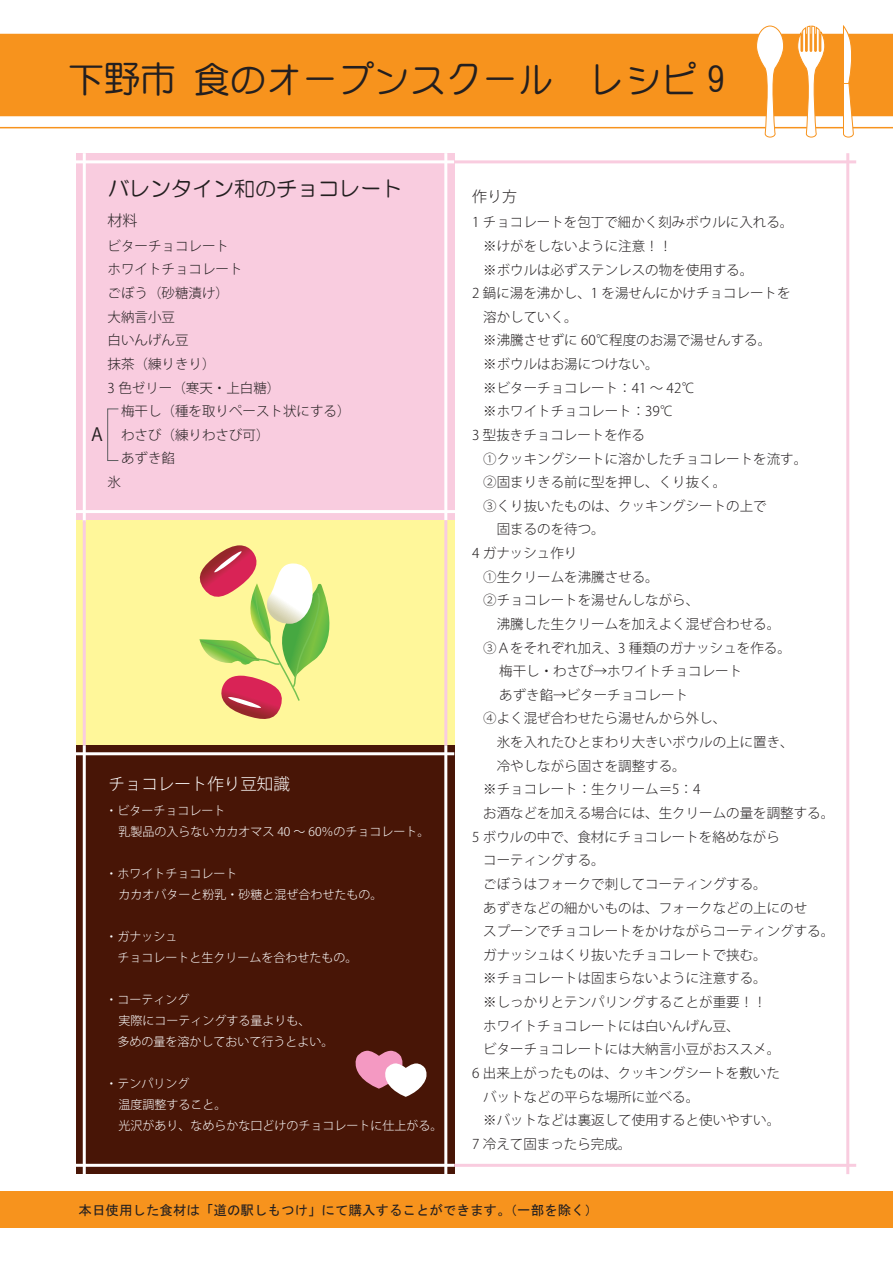
<style>
.page{position:relative;width:893px;height:1263px;background:#fff}
.page>*{position:absolute;margin:0;border:0;box-sizing:border-box;transform-origin:0 0}
.t1{font:36px "DF Maru Gothic Md WIN RKSJ H";color:#231f20}
.t2{font:21px "HG Maru Gothic MPRO";color:#231f20}
.t3{font:18px "Koz Go Pro";color:#231f20}
.t4{font:300 16.5px "Koz Go Pr 6 N";color:#fff}
.t5{font:300 15px "Koz Go Pr 6 N";color:#231f20}
.t6{font:300 13.5px/23.7px "Koz Go Pr 6 N";color:#231f20}
.t7{font:13.5px "MS Gothic";color:#231f20}
.t8{font:300 12px/21px "Koz Go Pr 6 N";color:#fff}
</style>
<div class="page">
<div style="left:0;top:34px;width:893px;height:82px;background:#f7931d"></div>
<hr style="left:0;top:127px;width:893px;height:1px;background:#f7931d">
<div style="left:0;top:1191px;width:893px;height:36px;background:#f7931d"></div>
<div style="left:76px;top:745px;width:378px;height:429px;background:#481506"></div>
<div style="left:76px;top:153px;width:378px;height:367px;background:#f9ccdf"></div>
<div style="left:76px;top:520px;width:378px;height:225px;background:#fff79a"></div>
<hr style="left:76px;top:160px;width:378px;height:3px;background:#fff">
<hr style="left:83px;top:153px;width:3px;height:369px;background:#fff">
<hr style="left:69px;top:510px;width:387px;height:3px;background:#fff">
<hr style="left:444px;top:153px;width:3px;height:367px;background:#fff">
<hr style="left:83px;top:520px;width:3px;height:225px;background:#f9ccdf">
<hr style="left:83px;top:745px;width:3px;height:429px;background:#fff">
<hr style="left:76px;top:752px;width:378px;height:3px;background:#fff">
<hr style="left:444px;top:745px;width:3px;height:429px;background:#fff">
<hr style="left:76px;top:1164px;width:378px;height:3px;background:#fff">
<hr style="left:454px;top:160px;width:402px;height:3px;background:#f9ccdf">
<hr style="left:444px;top:520px;width:3px;height:225px;background:#f9ccdf">
<hr style="left:846px;top:153px;width:3px;height:1021px;background:#f9ccdf">
<hr style="left:454px;top:1164px;width:402px;height:3px;background:#f9ccdf">
<div style="left:107px;top:408px;width:12px;height:53px;border:1px solid #5f5f62"></div>
<svg style="left:843px;top:25px;width:11px;height:113px"></svg>
<svg style="left:756px;top:25px;width:28px;height:113px"></svg>
<svg style="left:797px;top:25px;width:28px;height:113px"></svg>
<svg style="left:355px;top:1050px;width:72px;height:47px"></svg>
<svg style="left:199px;top:545px;width:131px;height:174px"></svg>
<h1 class="t1" style="left:68px;top:61px;width:658px">下野市 食のオープンスクール　レシピ 9</h1>
<h2 class="t2" style="left:108px;top:178px;width:295px">バレンタイン和のチョコレート</h2>
<p class="t5" style="left:472px;top:188px;width:46px">作り方</p>
<p class="t6" style="left:472px;top:211px;width:323px">1 チョコレートを包丁で細かく刻みボウルに入れる。</p>
<p class="t6" style="left:483px;top:234px;width:191px">※けがをしないように注意！！</p>
<p class="t6" style="left:483px;top:258px;width:272px">※ボウルは必ずステンレスの物を使用する。</p>
<p class="t6" style="left:472px;top:282px;width:320px">2 鍋に湯を沸かし、1 を湯せんにかけチョコレートを</p>
<p class="t6" style="left:483px;top:305px;width:96px">溶かしていく。</p>
<p class="t6" style="left:483px;top:329px;width:290px">※沸騰させずに 60℃程度のお湯で湯せんする。</p>
<p class="t6" style="left:483px;top:352px;width:177px">※ボウルはお湯につけない。</p>
<p class="t6" style="left:483px;top:376px;width:213px">※ビターチョコレート：41 ～ 42℃</p>
<p class="t6" style="left:483px;top:400px;width:192px">※ホワイトチョコレート：39℃</p>
<p class="t6" style="left:472px;top:423px;width:174px">3 型抜きチョコレートを作る</p>
<p class="t6" style="left:483px;top:447px;width:326px">①クッキングシートに溶かしたチョコレートを流す。</p>
<p class="t6" style="left:483px;top:471px;width:245px">②固まりきる前に型を押し、くり抜く。</p>
<p class="t6" style="left:483px;top:494px;width:285px">③くり抜いたものは、クッキングシートの上で</p>
<p class="t6" style="left:483px;top:518px;width:123px">　固まるのを待つ。</p>
<p class="t6" style="left:472px;top:541px;width:107px">4 ガナッシュ作り</p>
<p class="t6" style="left:483px;top:565px;width:191px">①生クリームを沸騰させる。　</p>
<p class="t6" style="left:483px;top:589px;width:218px">②チョコレートを湯せんしながら、</p>
<p class="t6" style="left:483px;top:612px;width:299px">　沸騰した生クリームを加えよく混ぜ合わせる。</p>
<p class="t6" style="left:483px;top:636px;width:309px">③Ａをそれぞれ加え、3 種類のガナッシュを作る。</p>
<p class="t6" style="left:472px;top:660px;width:271px">　　梅干し・わさび→ホワイトチョコレート</p>
<p class="t6" style="left:472px;top:683px;width:217px">　　あずき餡→ビターチョコレート</p>
<p class="t6" style="left:483px;top:707px;width:245px">④よく混ぜ合わせたら湯せんから外し、</p>
<p class="t6" style="left:483px;top:730px;width:312px">　氷を入れたひとまわり大きいボウルの上に置き、</p>
<p class="t6" style="left:483px;top:754px;width:204px">　冷やしながら固さを調整する。</p>
<p class="t6" style="left:483px;top:778px;width:219px">※チョコレート：生クリーム＝5：4</p>
<p class="t6" style="left:483px;top:801px;width:353px">お酒などを加える場合には、生クリームの量を調整する。</p>
<p class="t6" style="left:472px;top:825px;width:309px">5 ボウルの中で、食材にチョコレートを絡めながら</p>
<p class="t6" style="left:483px;top:849px;width:123px">コーティングする。</p>
<p class="t6" style="left:483px;top:872px;width:285px">ごぼうはフォークで刺してコーティングする。</p>
<p class="t6" style="left:483px;top:896px;width:326px">あずきなどの細かいものは、フォークなどの上にのせ</p>
<p class="t6" style="left:483px;top:919px;width:353px">スプーンでチョコレートをかけながらコーティングする。</p>
<p class="t6" style="left:483px;top:943px;width:285px">ガナッシュはくり抜いたチョコレートで挟む。</p>
<p class="t6" style="left:483px;top:967px;width:285px">※チョコレートは固まらないように注意する。</p>
<p class="t6" style="left:483px;top:990px;width:285px">※しっかりとテンパリングすることが重要！！</p>
<p class="t6" style="left:483px;top:1014px;width:258px">ホワイトチョコレートには白いんげん豆、</p>
<p class="t6" style="left:483px;top:1038px;width:299px">ビターチョコレートには大納言小豆がおススメ。</p>
<p class="t6" style="left:472px;top:1061px;width:309px">6 出来上がったものは、クッキングシートを敷いた</p>
<p class="t6" style="left:483px;top:1085px;width:218px">バットなどの平らな場所に並べる。</p>
<p class="t6" style="left:483px;top:1108px;width:299px">※バットなどは裏返して使用すると使いやすい。</p>
<p class="t6" style="left:472px;top:1132px;width:161px">7 冷えて固まったら完成。</p>
<p class="t5" style="left:108px;top:212px;width:31px">材料</p>
<p class="t6" style="left:108px;top:234px;width:244px">ビターチョコレート<br>ホワイトチョコレート<br>ごぼう（砂糖漬け）<br>大納言小豆<br>白いんげん豆<br>抹茶（練りきり）<br>3 色ゼリー（寒天・上白糖）<br>　梅干し（種を取りペースト状にする）　わさび（練りわさび可）<br>　あずき餡<br>氷</p>
<h3 class="t3" style="left:91px;top:423px;width:13px">A</h3>
<p class="t4" style="left:108px;top:775px;width:183px">チョコレート作り豆知識</p>
<p class="t8" style="left:118px;top:800px;width:313px;text-indent:-13px">・ビターチョコレート<br>乳製品の入らないカカオマス 40 ～ 60％のチョコレート。</p>
<p class="t8" style="left:118px;top:863px;width:265px;text-indent:-13px">・ホワイトチョコレート<br>カカオバターと粉乳・砂糖と混ぜ合わせたもの。</p>
<p class="t8" style="left:117px;top:926px;width:241px;text-indent:-12px">・ガナッシュ<br>チョコレートと生クリームを合わせたもの。</p>
<p class="t8" style="left:117px;top:989px;width:217px;text-indent:-12px">・コーティング<br>実際にコーティングする量よりも、<br>多めの量を溶かしておいて行うとよい。</p>
<p class="t8" style="left:118px;top:1073px;width:326px;text-indent:-13px">・テンパリング<br>温度調整すること。<br>光沢があり、なめらかな口どけのチョコレートに仕上がる。</p>
<p class="t7" style="left:79px;top:1203px;width:521px">本日使用した食材は「道の駅しもつけ」にて購入することができます。（一部を除く）</p>
</div>
